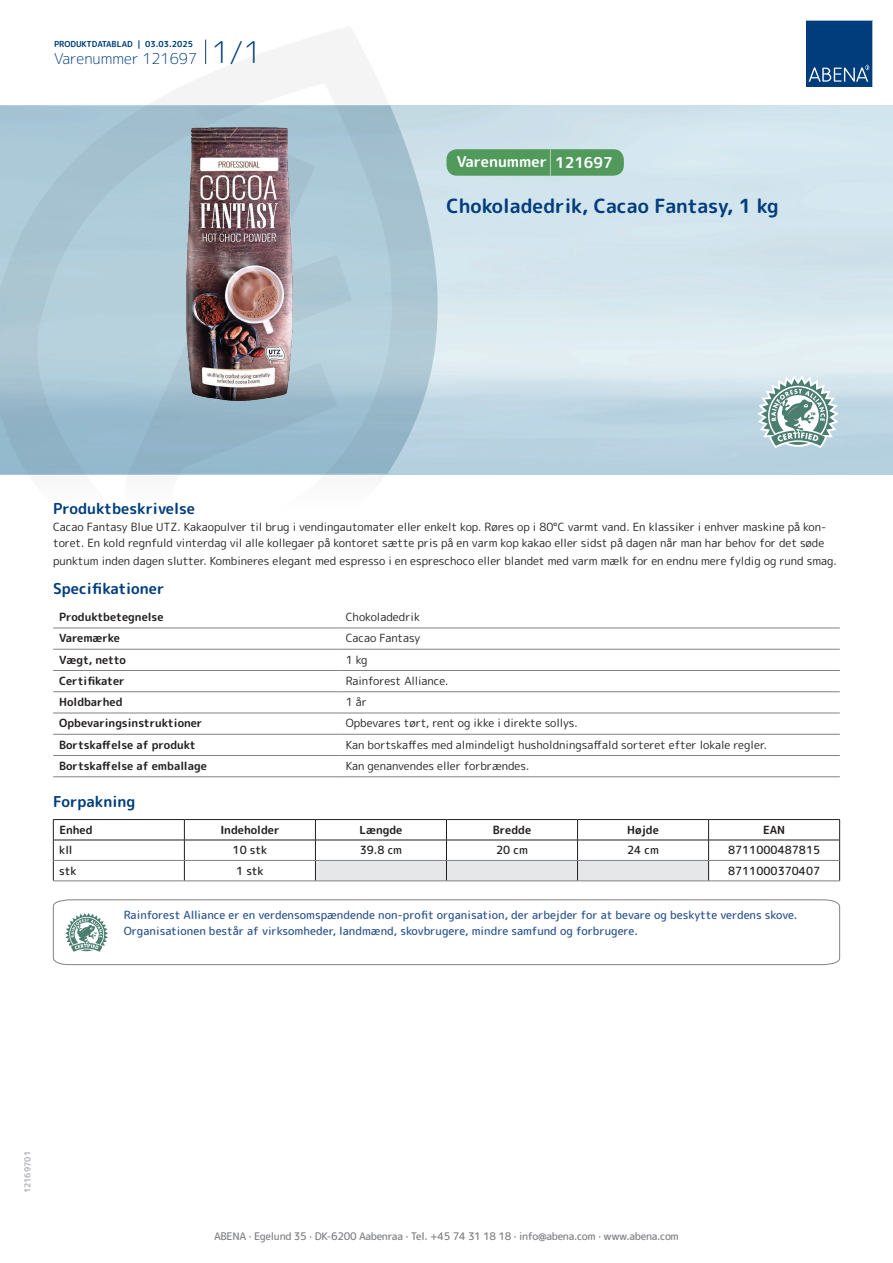
<style>
.page{position:relative;width:893px;height:1263px;background:#fff}
.page>*{position:absolute;margin:0;border:0;box-sizing:border-box;transform-origin:0 0}
.t1{font:700 19.5px "Rounded Mplus 1 c";color:#013d7d}
.t2{font:700 15px "Rounded Mplus 1 c";color:#013d7d}
.t3{font:300 15px "Rounded Mplus 1 c";color:#013d7d}
.t4{font:700 15px "Rounded Mplus 1 c";color:#fff}
.t5{font:11.25px/16.5px "Rounded Mplus 1 c";color:#231f20}
.t6{font:500 11.25px/16.5px "Rounded Mplus 1 c";color:#305691}
.t7{font:700 11.25px "Rounded Mplus 1 c";color:#231f20}
.t8{font:500 11.25px "Rounded Mplus 1 c";color:#231f20}
.t9{font:500 10.5px "Rounded Mplus 1 c";letter-spacing:-.03em;color:#808285}
.t10{font:700 8.25px "Rounded Mplus 1 c";color:#013d7d}
.t11{font:700 8.25px "Rounded Mplus 1 c";color:#b2b3b7}
.s1{font-size:30px}
.s2{font-size:25.5px}
</style>
<div class="page">
<svg style="left:0;top:26px;width:439px;height:449px"></svg>
<svg style="left:0;top:106px;width:438px;height:368px;background:#a8c5d4"></svg>
<svg style="left:205px;top:40px;width:1px;height:24px"></svg>
<svg style="left:806px;top:20px;width:67px;height:67px;background:#144b86"></svg>
<img style="left:185px;top:127px;width:108px;height:275px">
<hr style="left:53px;top:628px;width:287px;height:1px;background:#808285">
<hr style="left:340px;top:628px;width:500px;height:1px;background:#808285">
<hr style="left:53px;top:649px;width:287px;height:1px;background:#808285">
<hr style="left:340px;top:649px;width:500px;height:1px;background:#808285">
<hr style="left:53px;top:670px;width:287px;height:1px;background:#808285">
<hr style="left:340px;top:670px;width:500px;height:1px;background:#808285">
<hr style="left:53px;top:691px;width:287px;height:1px;background:#808285">
<hr style="left:340px;top:691px;width:500px;height:1px;background:#808285">
<hr style="left:53px;top:713px;width:287px;height:1px;background:#808285">
<hr style="left:340px;top:713px;width:500px;height:1px;background:#808285">
<hr style="left:53px;top:734px;width:287px;height:1px;background:#808285">
<hr style="left:340px;top:734px;width:500px;height:1px;background:#808285">
<hr style="left:53px;top:755px;width:287px;height:1px;background:#808285">
<hr style="left:340px;top:755px;width:500px;height:1px;background:#808285">
<hr style="left:53px;top:776px;width:287px;height:1px;background:#808285">
<hr style="left:340px;top:776px;width:500px;height:1px;background:#808285">
<hr style="left:53px;top:819px;width:131px;height:1px;background:#231f20">
<hr style="left:184px;top:819px;width:131px;height:1px;background:#231f20">
<hr style="left:315px;top:819px;width:131px;height:1px;background:#231f20">
<hr style="left:446px;top:819px;width:131px;height:1px;background:#231f20">
<hr style="left:577px;top:819px;width:132px;height:1px;background:#231f20">
<hr style="left:709px;top:819px;width:131px;height:1px;background:#231f20">
<hr style="left:53px;top:840px;width:131px;height:1px;background:#231f20">
<hr style="left:184px;top:840px;width:131px;height:1px;background:#231f20">
<hr style="left:709px;top:840px;width:131px;height:1px;background:#231f20">
<svg style="left:53px;top:820px;width:1px;height:61px"></svg>
<svg style="left:184px;top:820px;width:1px;height:61px"></svg>
<svg style="left:315px;top:820px;width:394px;height:61px"></svg>
<svg style="left:839px;top:820px;width:1px;height:61px"></svg>
<hr style="left:54px;top:860px;width:130px;height:1px;background:#808285">
<hr style="left:184px;top:860px;width:131px;height:1px;background:#808285">
<hr style="left:315px;top:860px;width:131px;height:1px;background:#808285">
<hr style="left:446px;top:860px;width:131px;height:1px;background:#808285">
<hr style="left:577px;top:860px;width:132px;height:1px;background:#808285">
<hr style="left:709px;top:860px;width:130px;height:1px;background:#808285">
<hr style="left:53px;top:881px;width:131px;height:1px;background:#808285">
<hr style="left:184px;top:881px;width:131px;height:1px;background:#808285">
<hr style="left:315px;top:881px;width:131px;height:1px;background:#808285">
<hr style="left:446px;top:881px;width:131px;height:1px;background:#808285">
<hr style="left:577px;top:881px;width:132px;height:1px;background:#808285">
<hr style="left:709px;top:881px;width:131px;height:1px;background:#808285">
<svg style="left:53px;top:899px;width:787px;height:66px"></svg>
<svg style="left:757px;top:375px;width:82px;height:73px"></svg>
<div style="left:446px;top:149px;width:178px;height:27px;background:#52995c;border-radius:10px"></div>
<p class="t10" style="left:54px;top:38px;width:141px">PRODUKTDATABLAD | 03.03.2025</p>
<h2 class="t3" style="left:54px;top:48px;width:209px">Varenummer 121697 <span class="s1">1/1</span></h2>
<h2 class="t4" style="left:457px;top:151px;width:157px">Varenummer <span class="s2">|</span> 121697</h2>
<h1 class="t1" style="left:446px;top:192px;width:334px">Chokoladedrik, Cacao Fantasy, 1 kg</h1>
<h2 class="t2" style="left:53px;top:498px;width:143px">Produktbeskrivelse</h2>
<p class="t5" style="left:53px;top:518px;width:775px">Cacao Fantasy Blue UTZ. Kakaopulver til brug i vendingautomater eller enkelt kop. Røres op i 80°C varmt vand. En klassiker i enhver maskine på kon&shy;toret. En kold regnfuld vinterdag vil alle kollegaer på kontoret sætte pris på en varm kop kakao eller sidst på dagen når man har behov for det søde</p>
<p class="t5" style="left:53px;top:553px;width:785px">punktum inden dagen slutter. Kombineres elegant med espresso i en espreschoco eller blandet med varm mælk for en endnu mere fyldig og rund smag.</p>
<h2 class="t2" style="left:53px;top:578px;width:113px">Specifikationer</h2>
<p class="t7" style="left:59px;top:609px;width:106px">Produktbetegnelse</p>
<p class="t5" style="left:346px;top:609px;width:76px">Chokoladedrik</p>
<p class="t7" style="left:59px;top:630px;width:62px">Varemærke</p>
<p class="t5" style="left:346px;top:630px;width:76px">Cacao Fantasy</p>
<p class="t7" style="left:59px;top:651px;width:68px">Vægt, netto</p>
<p class="t5" style="left:346px;top:651px;width:23px">1 kg</p>
<p class="t7" style="left:59px;top:673px;width:67px">Certifikater</p>
<p class="t5" style="left:346px;top:672px;width:104px">Rainforest Alliance.</p>
<p class="t7" style="left:59px;top:694px;width:65px">Holdbarhed</p>
<p class="t5" style="left:346px;top:694px;width:23px">1 år</p>
<p class="t7" style="left:59px;top:715px;width:145px">Opbevaringsinstruktioner</p>
<p class="t5" style="left:346px;top:715px;width:233px">Opbevares tørt, rent og ikke i direkte sollys.</p>
<p class="t7" style="left:59px;top:737px;width:138px">Bortskaffelse af produkt</p>
<p class="t5" style="left:346px;top:736px;width:423px">Kan bortskaffes med almindeligt husholdningsaffald sorteret efter lokale regler.</p>
<p class="t7" style="left:59px;top:758px;width:149px">Bortskaffelse af emballage</p>
<p class="t5" style="left:346px;top:758px;width:185px">Kan genanvendes eller forbrændes.</p>
<h2 class="t2" style="left:53px;top:791px;width:84px">Forpakning</h2>
<p class="t7" style="left:59px;top:822px;width:35px">Enhed</p>
<p class="t7" style="left:220px;top:822px;width:61px">Indeholder</p>
<p class="t7" style="left:359px;top:822px;width:44px">Længde</p>
<p class="t7" style="left:493px;top:822px;width:40px">Bredde</p>
<p class="t7" style="left:627px;top:822px;width:33px">Højde</p>
<p class="t7" style="left:763px;top:822px;width:24px">EAN</p>
<p class="t8" style="left:59px;top:842px;width:15px">kll</p>
<p class="t8" style="left:233px;top:842px;width:36px">10 stk</p>
<p class="t8" style="left:360px;top:842px;width:44px">39.8 cm</p>
<p class="t8" style="left:496px;top:842px;width:33px">20 cm</p>
<p class="t8" style="left:627px;top:842px;width:33px">24 cm</p>
<p class="t8" style="left:728px;top:842px;width:94px">8711000487815</p>
<p class="t8" style="left:59px;top:863px;width:19px">stk</p>
<p class="t8" style="left:236px;top:863px;width:29px">1 stk</p>
<p class="t8" style="left:728px;top:863px;width:94px">8711000370407</p>
<p class="t6" style="left:124px;top:906px;width:675px">Rainforest Alliance er en verdensomspændende non-profit organisation, der arbejder for at bevare og beskytte verdens skove.<br>Organisationen består af virksomheder, landmænd, skovbrugere, mindre samfund og forbrugere.</p>
<p class="t11" style="left:22px;top:1193px;width:44px;rotate:-90deg">12169701</p>
<p class="t9" style="left:214px;top:1229px;width:466px">ABENA · Egelund 35 · DK-6200 Aabenraa · Tel. +45 74 31 18 18 · info@abena.com · www.abena.com</p>
</div>
